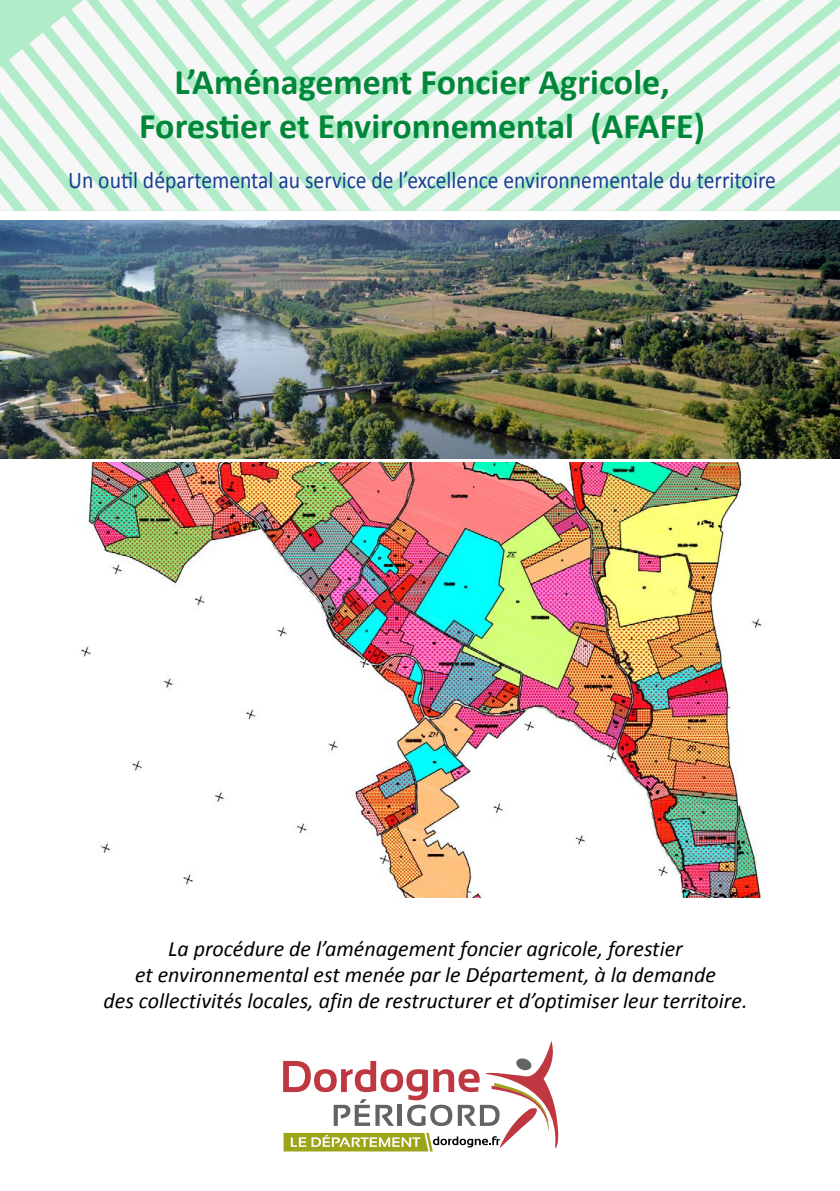
<style>
.page{position:relative;width:840px;height:1191px;background:#fff}
.page>*{position:absolute;margin:0;border:0;box-sizing:border-box;transform-origin:0 0}
.t1{font:700 36px/44px "Calibri";color:#008739;text-align:center}
.t2{font:24px "Calibri";color:#164194;scale:.9 1}
.t3{font:italic 22px/26px "Calibri";color:#000;text-align:center}
</style>
<div class="page">
<svg style="left:832px;top:6px;width:7px;height:205px"></svg>
<svg style="left:789px;top:0;width:43px;height:211px"></svg>
<svg style="left:746px;top:0;width:43px;height:211px"></svg>
<svg style="left:703px;top:0;width:43px;height:211px"></svg>
<svg style="left:575px;top:0;width:128px;height:211px"></svg>
<svg style="left:575px;top:0;width:85px;height:207px"></svg>
<svg style="left:575px;top:0;width:43px;height:186px"></svg>
<svg style="left:0;top:0;width:575px;height:211px"></svg>
<img style="left:81px;top:463px;width:681px;height:435px">
<img style="left:0;top:220px;width:839px;height:238px">
<svg style="left:283px;top:1041px;width:275px;height:110px"></svg>
<h1 class="t1" style="left:139px;top:60px;width:567px">L’Aménagement Foncier Agricole,<br>Forestier et Environnemental (AFAFE)</h1>
<p class="t2" style="left:68px;top:165px;width:787px">Un outil départemental au service de l’excellence environnementale du territoire</p>
<p class="t3" style="left:103px;top:935px;width:645px">La procédure de l’aménagement foncier agricole, forestier<br>et environnemental est menée par le Département, à la demande<br>des collectivités locales, afin de restructurer et d’optimiser leur territoire.</p>
</div>
